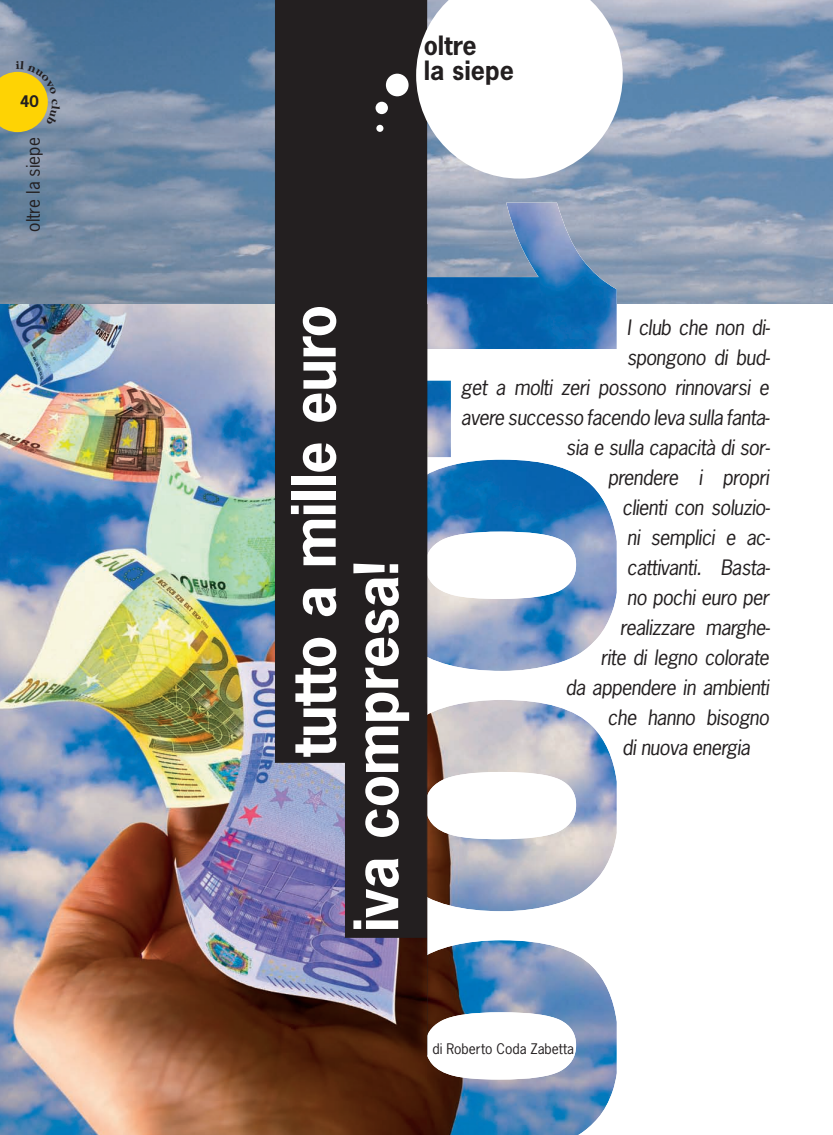
<style>
.page{position:relative;width:833px;height:1135px;background:#fff}
.page>*{position:absolute;margin:0;border:0;box-sizing:border-box;transform-origin:0 0}
.t1{font:700 57.5px/62.5px "News Gothic";letter-spacing:-.005em;color:#fff}
.t2{font:700 25px/25px "News Gothic";color:#231f20}
.t3{font:20px "News Gothic";color:#231f20}
.t4{font:17.5px "News Gothic";color:#231f20}
.t5{font:700 15px "News Gothic";color:#231f20}
.t6{font:13.75px "News Gothic";color:#231f20}
</style>
<div class="page">
<img style="left:0;top:0;width:833px;height:304px">
<img style="left:426px;top:203px;width:191px;height:931px">
<hr style="left:426px;top:304px;width:1px;height:751px;background:#231f20">
<img style="left:0;top:304px;width:426px;height:830px">
<svg style="left:275px;top:0;width:152px;height:937px;fill:#231f20"></svg>
<div style="left:386px;top:74px;width:22px;height:22px;background:#fff;border-radius:50%"></div>
<div style="left:375px;top:102px;width:13px;height:12px;background:#fff;border-radius:50%"></div>
<div style="left:376px;top:125px;width:7px;height:7px;background:#fff;border-radius:50%"></div>
<svg style="left:416px;top:0;width:207px;height:178px"></svg>
<svg style="left:0;top:61px;width:60px;height:71px"></svg>
<p class="t5" style="left:20px;top:95px;width:20px">40</p>
<p class="t4" style="left:26px;top:232px;width:96px;rotate:-90deg">oltre la siepe</p>
<p class="t2" style="left:424px;top:35px;width:92px">oltre<br>la siepe</p>
<h1 class="t1" style="left:287px;top:932px;width:629px;text-indent:175px;rotate:-90deg">tutto a mille euro iva compresa!</h1>
<p class="t3" style="left:627px;top:319px;width:146px">I club che non di-</p>
<p class="t3" style="left:627px;top:349px;width:146px">spongono di bud-</p>
<p class="t3" style="left:461px;top:379px;width:312px">get a molti zeri possono rinnovarsi e</p>
<p class="t3" style="left:461px;top:409px;width:312px">avere successo facendo leva sulla fanta-</p>
<p class="t3" style="left:566px;top:439px;width:207px">sia e sulla capacità di sor-</p>
<p class="t3" style="left:608px;top:469px;width:165px">prendere i propri</p>
<p class="t3" style="left:622px;top:499px;width:151px">clienti con soluzio-</p>
<p class="t3" style="left:627px;top:529px;width:146px">ni semplici e ac-</p>
<p class="t3" style="left:627px;top:559px;width:146px">cattivanti. Basta-</p>
<p class="t3" style="left:627px;top:589px;width:146px">no pochi euro per</p>
<p class="t3" style="left:620px;top:619px;width:153px">realizzare marghe-</p>
<p class="t3" style="left:600px;top:649px;width:173px">rite di legno colorate</p>
<p class="t3" style="left:565px;top:679px;width:208px">da appendere in ambienti</p>
<p class="t3" style="left:607px;top:709px;width:165px">che hanno bisogno</p>
<p class="t3" style="left:622px;top:739px;width:132px">di nuova energia</p>
<p class="t6" style="left:432px;top:1043px;width:143px">di Roberto Coda Zabetta</p>
</div>
